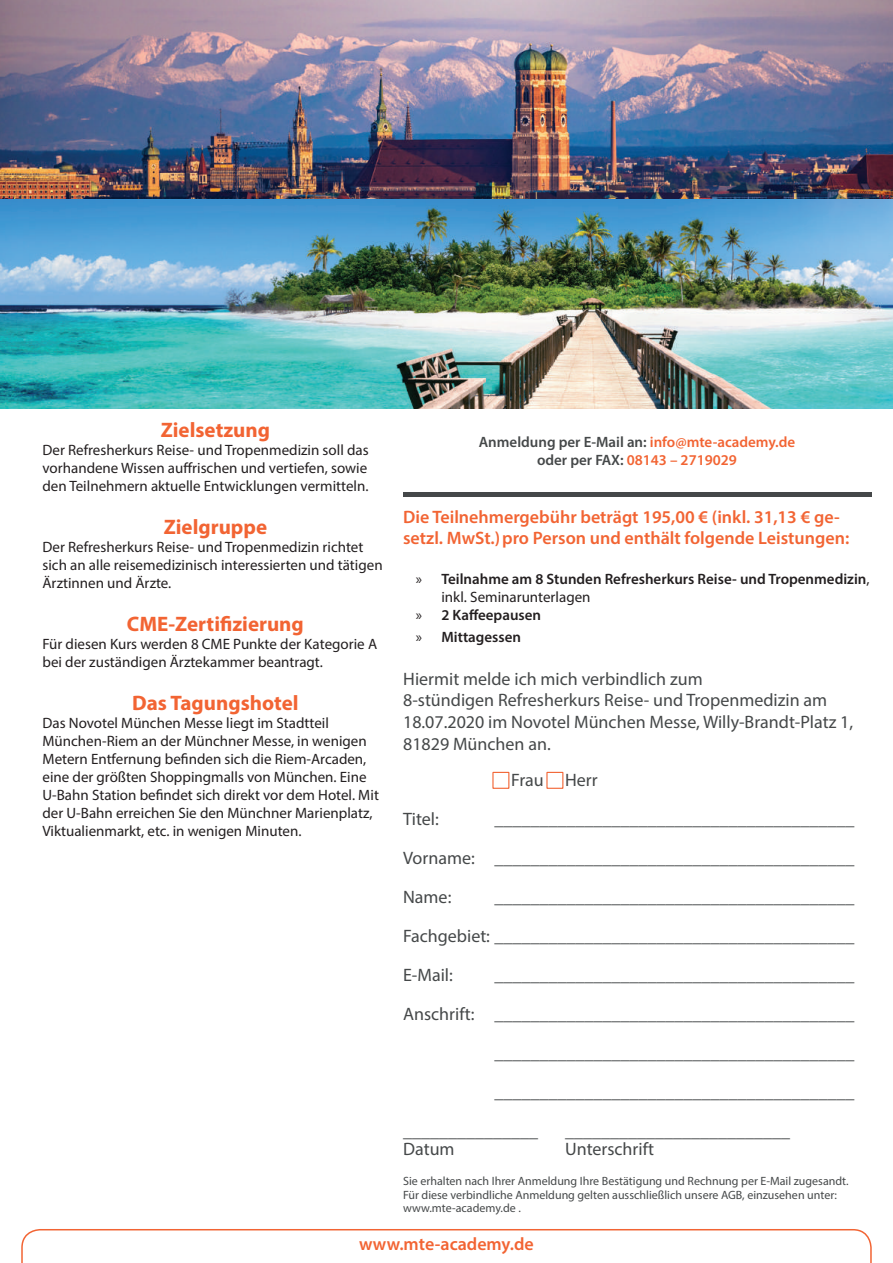
<style>
.page{position:relative;width:893px;height:1263px;background:#fff}
.page>*{position:absolute;margin:0;border:0;box-sizing:border-box;transform-origin:0 0}
.t1{font:700 21px "Myriad Pro";color:#f26433}
.t2{font:18px/39px "Myriad Pro";color:#454849;text-align:justify}
.t3{font:600 18px/21.6px "Myriad Pro";color:#f26433}
.t4{font:15px/18px "Myriad Pro";color:#231f20}
.t5{font:600 15px "Myriad Pro";color:#231f20}
.t6{font:600 15px/18px "Myriad Pro";color:#454849;text-align:center}
.t7{font:12px/13.5px "Myriad Pro";color:#454849}
.s1{color:#f26433}
.s2{font-weight:400}
</style>
<div class="page">
<img style="left:0;top:0;width:893px;height:408px">
<svg style="left:21px;top:1229px;width:851px;height:34px"></svg>
<div style="left:492px;top:772px;width:17px;height:17px;background:#fff;border:1px solid #f26433"></div>
<hr style="left:403px;top:493px;width:469px;height:4px;background:#454849">
<div style="left:546px;top:772px;width:17px;height:17px;background:#fff;border:1px solid #f26433"></div>
<h1 class="t1" style="left:161px;top:416px;width:111px">Zielsetzung</h1>
<p class="t4" style="left:43px;top:440px;width:328px;text-align:justify">Der Refresherkurs Reise- und Tropenmedizin soll das vorhandene Wissen auffrischen und vertiefen, sowie den Teilnehmern aktuelle Entwicklungen vermitteln.</p>
<h1 class="t1" style="left:164px;top:513px;width:105px">Zielgruppe</h1>
<p class="t4" style="left:43px;top:538px;width:342px">Der Refresherkurs Reise- und Tropenmedizin richtet sich an alle reisemedizinisch interessierten und tätigen<br>Ärztinnen und Ärzte.</p>
<h1 class="t1" style="left:127px;top:610px;width:178px">CME-Zertifizierung</h1>
<p class="t4" style="left:43px;top:635px;width:336px">Für diesen Kurs werden 8 CME Punkte der Kategorie A bei der zuständigen Ärztekammer beantragt.</p>
<h1 class="t1" style="left:132px;top:690px;width:168px">Das Tagungshotel</h1>
<p class="t4" style="left:43px;top:714px;width:338px">Das Novotel München Messe liegt im Stadtteil München-Riem an der Münchner Messe, in wenigen Metern Entfernung befinden sich die Riem-Arcaden, eine der größten Shoppingmalls von München. Eine U-Bahn Station befindet sich direkt vor dem Hotel. Mit der U-Bahn erreichen Sie den Münchner Marienplatz, Viktualienmarkt, etc. in wenigen Minuten.</p>
<p class="t6" style="left:479px;top:433px;width:318px">Anmeldung per E-Mail an: <span class="s1">info@mte-academy.de </span>oder per FAX: <span class="s1">08143 – 2719029</span></p>
<p class="t3" style="left:403px;top:505px;width:448px">Die Teilnehmergebühr beträgt 195,00 € (inkl. 31,13 € ge&shy;setzl. MwSt.)pro Person und enthält folgende Leistungen:</p>
<p class="t5" style="left:416px;top:569px;width:455px"><span class="s2">»</span> Teilnahme am 8 Stunden Refresherkurs Reise- und Tropenmedizin<span class="s2">,</span></p>
<p class="t4" style="left:441px;top:588px;width:151px">inkl. Seminarunterlagen</p>
<p class="t5" style="left:416px;top:605px;width:127px"><span class="s2">»</span> 2 Kaffeepausen</p>
<p class="t5" style="left:416px;top:627px;width:107px"><span class="s2">»</span> Mittagessen</p>
<p class="t2" style="left:403px;top:668px;width:452px;line-height:21.6px;text-align:left">Hiermit melde ich mich verbindlich zum<br>8-stündigen Refresherkurs Reise- und Tropenmedizin am 18.07.2020 im Novotel München Messe, Willy-Brandt-Platz 1, 81829 München an.</p>
<p class="t2" style="left:511px;top:760px;width:88px">Frau Herr</p>
<p class="t2" style="left:403px;top:799px;width:37px">Titel:</p>
<p class="t2" style="left:403px;top:799px;width:453px;text-indent:91px">________________________________________ Vorname: ________________________________________ Name:</p>
<p class="t2" style="left:403px;top:877px;width:453px;text-indent:91px">________________________________________ Fachgebiet: ________________________________________ E-Mail:</p>
<p class="t2" style="left:495px;top:955px;width:361px">________________________________________</p>
<p class="t2" style="left:403px;top:994px;width:453px">Anschrift: ________________________________________</p>
<p class="t2" style="left:495px;top:1033px;width:361px">________________________________________</p>
<p class="t2" style="left:495px;top:1072px;width:361px">________________________________________</p>
<p class="t2" style="left:403px;top:1111px;width:136px">_______________</p>
<p class="t2" style="left:565px;top:1111px;width:226px">_________________________</p>
<p class="t2" style="left:403px;top:1129px;width:53px">Datum</p>
<p class="t2" style="left:565px;top:1129px;width:91px">Unterschrift</p>
<p class="t7" style="left:403px;top:1174px;width:447px">Sie erhalten nach Ihrer Anmeldung Ihre Bestätigung und Rechnung per E-Mail zugesandt.<br>Für diese verbindliche Anmeldung gelten ausschließlich unsere AGB, einzusehen unter: www.mte-academy.de .</p>
<p class="t3" style="left:359px;top:1233px;width:176px">www.mte-academy.de</p>
</div>
